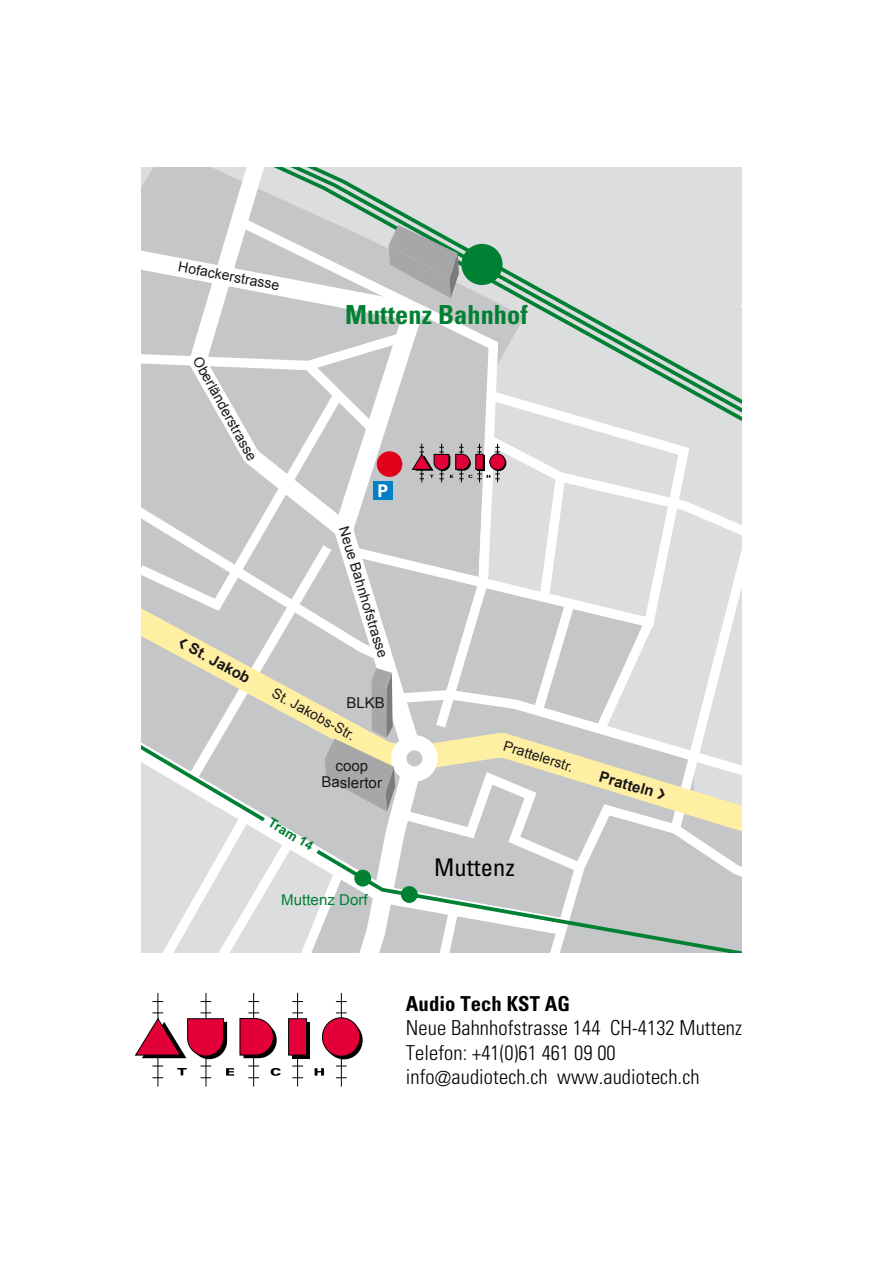
<style>
.page{position:relative;width:893px;height:1263px;background:#fff}
.page>*{position:absolute;margin:0;border:0;box-sizing:border-box;transform-origin:0 0}
.t1{font:700 condensed 26.25px "Univers";letter-spacing:.005em;color:#008032}
.t2{font:condensed 24.3px "Univers";letter-spacing:.005em;color:#000}
.t3{font:300 condensed 20.7px/24.5px "Univers";letter-spacing:.005em;color:#000}
.t4{font:700 condensed 20.7px "Univers";letter-spacing:.005em;color:#000}
.t5{font:700 17.55px "Univers";color:#fff}
.t6{font:15px/17px "Arial";color:#1a171b;text-align:center}
.t7{font:700 15px "Arial";color:#1a171b}
.t8{font:15px "Arial";color:#008032}
.t9{font:14.1px "Arial";color:#1a171b}
.t10{font:700 13.2px "Arial";color:#008032}
</style>
<div class="page">
<svg style="left:396px;top:634px;width:107px;height:51px;background:#cacbcc"></svg>
<svg style="left:395px;top:685px;width:193px;height:81px"></svg>
<svg style="left:396px;top:545px;width:192px;height:89px"></svg>
<div style="left:391px;top:735px;width:47px;height:47px;background:#fff;border-radius:50%"></div>
<div style="left:406px;top:750px;width:16px;height:16px;background:#c5c6c7;border-radius:50%"></div>
<svg style="left:526px;top:545px;width:56px;height:177px"></svg>
<svg style="left:395px;top:766px;width:347px;height:80px"></svg>
<svg style="left:173px;top:167px;width:569px;height:372px;background:#d4d8d7"></svg>
<svg style="left:389px;top:225px;width:70px;height:73px;background:#a6b0ac"></svg>
<div style="left:373px;top:481px;width:20px;height:19px;background:#0080c6"></div>
<svg style="left:395px;top:846px;width:347px;height:107px;background:#c5cac8"></svg>
<div style="left:401px;top:886px;width:17px;height:17px;background:#008032;border-radius:50%"></div>
<div style="left:461px;top:244px;width:42px;height:41px;background:#008032;border-radius:50%"></div>
<hr style="left:422px;top:444px;width:1px;height:38px;background:#000">
<hr style="left:461px;top:444px;width:1px;height:38px;background:#000">
<hr style="left:441px;top:444px;width:1px;height:38px;background:#000">
<hr style="left:497px;top:444px;width:1px;height:38px;background:#000">
<hr style="left:479px;top:444px;width:1px;height:38px;background:#000">
<div style="left:491px;top:455px;width:15px;height:16px;background:#000;border-radius:50%"></div>
<div style="left:490px;top:454px;width:15px;height:16px;background:#e30038;border-radius:50%"></div>
<div style="left:490px;top:454px;width:15px;height:16px;border:1px solid #000;border-radius:50%"></div>
<svg style="left:141px;top:325px;width:359px;height:154px"></svg>
<hr style="left:158px;top:993px;width:1px;height:93px;background:#000">
<hr style="left:253px;top:993px;width:1px;height:93px;background:#000">
<hr style="left:206px;top:993px;width:1px;height:93px;background:#000">
<hr style="left:341px;top:993px;width:1px;height:93px;background:#000">
<hr style="left:297px;top:993px;width:1px;height:93px;background:#000">
<svg style="left:177px;top:1068px;width:10px;height:7px"></svg>
<svg style="left:226px;top:1068px;width:8px;height:7px"></svg>
<svg style="left:271px;top:1068px;width:10px;height:8px"></svg>
<svg style="left:315px;top:1068px;width:9px;height:7px"></svg>
<svg style="left:588px;top:522px;width:154px;height:318px;background:#dfded9"></svg>
<svg style="left:134px;top:535px;width:261px;height:524px"></svg>
<p class="t9" style="left:180px;top:258px;width:104px;rotate:10deg">Hofackerstrasse</p>
<p class="t9" style="left:205px;top:353px;width:118px;rotate:61deg">Oberländerstrasse</p>
<p class="t7" style="left:195px;top:638px;width:69px;rotate:28deg">St. Jakob</p>
<p class="t1" style="left:345px;top:299px;width:184px">Muttenz Bahnhof</p>
<p class="t5" style="left:378px;top:479px;width:12px">P</p>
<p class="t9" style="left:352px;top:524px;width:138px;rotate:73deg">Neue Bahnhofstrasse</p>
<p class="t9" style="left:278px;top:683px;width:94px;rotate:29deg">St. Jakobs-Str.</p>
<p class="t6" style="left:346px;top:695px;width:40px">BLKB</p>
<p class="t6" style="left:321px;top:757px;width:62px">coop<br>Baslertor</p>
<p class="t10" style="left:274px;top:814px;width:52px;rotate:31deg">Tram 14</p>
<p class="t8" style="left:281px;top:890px;width:88px">Muttenz Dorf</p>
<p class="t9" style="left:507px;top:736px;width:74px;rotate:18deg">Prattelerstr.</p>
<p class="t2" style="left:434px;top:852px;width:82px">Muttenz</p>
<p class="t7" style="left:602px;top:767px;width:58px;rotate:16deg">Pratteln</p>
<p class="t4" style="left:406px;top:991px;width:166px">Audio Tech KST AG</p>
<p class="t3" style="left:406px;top:1015px;width:338px">Neue Bahnhofstrasse 144 CH-4132 Muttenz<br>Telefon: +41(0)61 461 09 00 info@audiotech.ch www.audiotech.ch</p>
</div>
